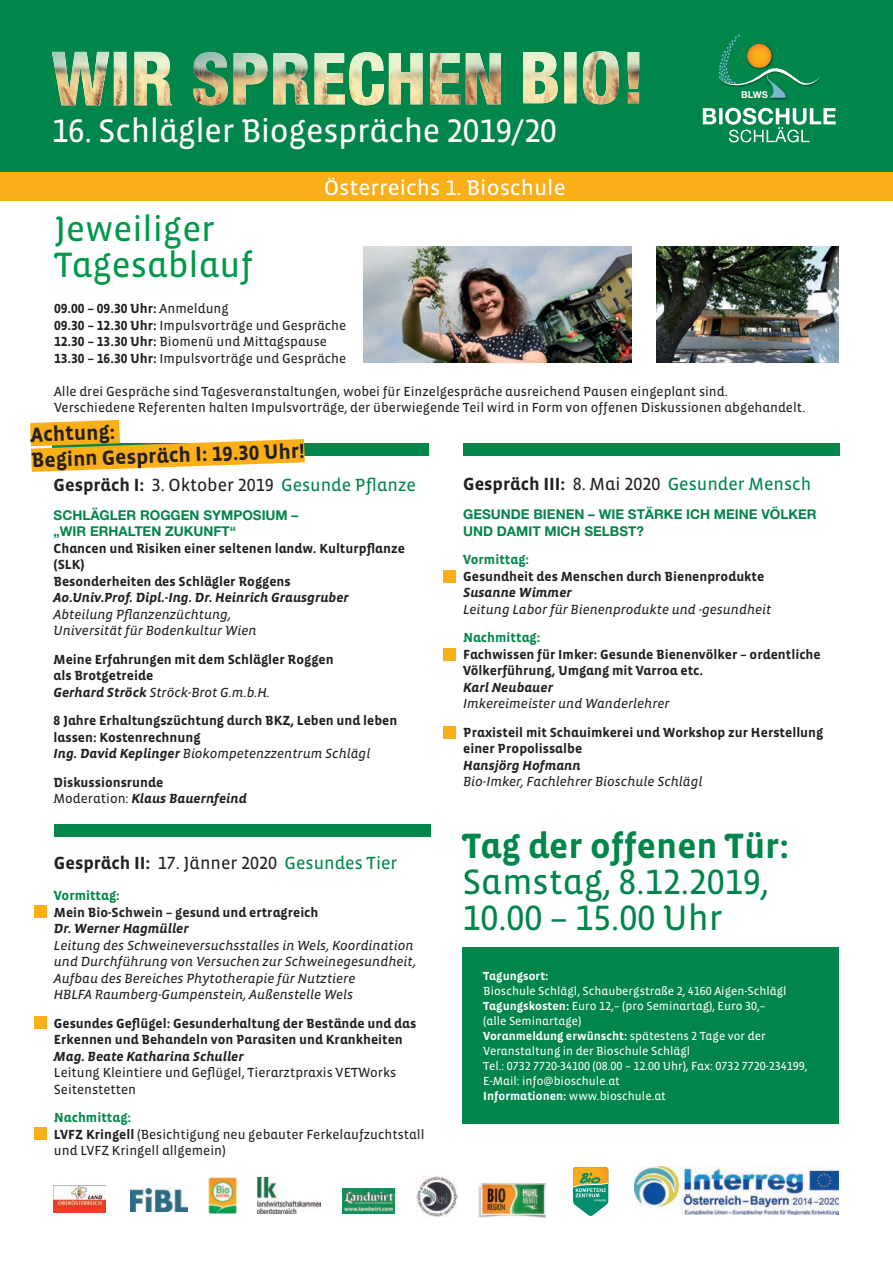
<style>
.page{position:relative;width:893px;height:1263px;background:#fff}
.page>*{position:absolute;margin:0;border:0;box-sizing:border-box;transform-origin:0 0}
.t1{font:36px/36px "Vista Sans Alt Reg";color:#00854a}
.t2{font:36px/36px "Vista Sans Alt Reg";color:#00984a}
.t3{font:700 36px "Vista Sans Alt";color:#00854a}
.t4{font:33.3px "Vista Sans Alt Reg";letter-spacing:-.01em;color:#fff}
.t5{font:21.6px "Vista Sans Alt Reg";color:#fff;scale:1.05 1}
.t6{font:700 21px/25.7px "Vista Sans Alt";color:#231f20}
.t7{font:18px "Vista Sans Alt Reg";color:#00854a}
.t8{font:18px "Vista Sans Alt Reg";color:#231f20}
.t9{font:700 13.5px/16.5px "Vista Sans Alt";color:#231f20}
.t10{font:13.5px/16.5px "Vista Sans Alt Reg";color:#231f20}
.t11{font:13.5px/16.5px "Vista Sans Alt Reg Ita";color:#231f20}
.t12{font:13.5px "Vista Sans Alt Bold Ita";color:#231f20}
.t13{font:700 13.5px/16.5px "Helvetica Neue";color:#00854a}
.t14{font:700 13.5px "Vista Sans Alt";color:#00854a}
.t15{font:12px/15px "Vista Sans Alt Reg";color:#fff}
.t16{font:700 12px "Vista Sans Alt";color:#fff}
.t17{font:700 9.45px "Helvetica Neue LT Std";color:#fff}
.s1{font-family:"Vista Sans Alt Reg";font-weight:400}
.s2{font-family:"Vista Sans Alt";font-weight:700}
.s3{font-family:"Vista Sans Alt";font-weight:700;color:#231f20}
.s4{color:#231f20}
.s5{font-family:"Vista Sans Alt Bold Ita"}
.s6{font-family:"Vista Sans Alt Reg"}
.s7{color:#00854a}
</style>
<div class="page">
<img style="left:363px;top:247px;width:269px;height:115px">
<img style="left:657px;top:247px;width:182px;height:115px">
<div style="left:462px;top:947px;width:377px;height:176px;background:#00854a"></div>
<div style="left:463px;top:443px;width:377px;height:13px;background:#00854a"></div>
<div style="left:55px;top:824px;width:376px;height:13px;background:#00854a"></div>
<div style="left:53px;top:443px;width:376px;height:12px;background:#00854a"></div>
<div style="left:0;top:0;width:893px;height:194px;background:#00854a"></div>
<div style="left:0;top:173px;width:893px;height:28px;background:#faaf18"></div>
<img style="left:194px;top:52px;width:307px;height:53px">
<img style="left:52px;top:52px;width:120px;height:53px">
<img style="left:523px;top:51px;width:116px;height:53px">
<svg style="left:703px;top:108px;width:133px;height:34px"></svg>
<img style="left:770px;top:98px;width:17px;height:2px">
<svg style="left:719px;top:34px;width:102px;height:64px"></svg>
<div style="left:34px;top:905px;width:13px;height:13px;background:#faaf18"></div>
<div style="left:34px;top:1016px;width:13px;height:13px;background:#faaf18"></div>
<div style="left:34px;top:1127px;width:13px;height:12px;background:#faaf18"></div>
<svg style="left:30px;top:419px;width:298px;height:53px"></svg>
<div style="left:443px;top:570px;width:13px;height:13px;background:#faaf18"></div>
<div style="left:443px;top:648px;width:13px;height:13px;background:#faaf18"></div>
<div style="left:443px;top:726px;width:13px;height:13px;background:#faaf18"></div>
<img style="left:209px;top:1177px;width:28px;height:36px">
<img style="left:54px;top:1185px;width:52px;height:28px">
<img style="left:131px;top:1188px;width:56px;height:24px">
<img style="left:416px;top:1176px;width:42px;height:40px">
<img style="left:258px;top:1177px;width:62px;height:36px">
<img style="left:478px;top:1183px;width:67px;height:34px">
<svg style="left:573px;top:1167px;width:35px;height:49px;background:#7aac74"></svg>
<img style="left:343px;top:1188px;width:52px;height:26px">
<img style="left:634px;top:1166px;width:205px;height:49px">
<h2 class="t4" style="left:52px;top:114px;width:507px">16. Schlägler Biogespräche 2019/20</h2>
<h3 class="t5" style="left:324px;top:176px;width:232px">Österreichs 1. Bioschule</h3>
<h1 class="t2" style="left:54px;top:211px;width:201px">Jeweiliger<br>Tagesablauf</h1>
<p class="t17" style="left:741px;top:89px;width:28px">BLWS</p>
<p class="t9" style="left:54px;top:301px;width:176px">09.00 – 09.30 Uhr: <span class="s1">Anmeldung</span></p>
<p class="t10" style="left:54px;top:317px;width:294px"><span class="s2">09.30 – 12.30 Uhr:</span> Impulsvorträge und Gespräche<br><span class="s2">12.30 – 13.30 Uhr:</span> Biomenü und Mittagspause<br><span class="s2">13.30 – 16.30 Uhr:</span> Impulsvorträge und Gespräche</p>
<p class="t10" style="left:54px;top:383px;width:753px">Alle drei Gespräche sind Tagesveranstaltungen, wobei für Einzelgespräche ausreichend Pausen eingeplant sind.<br>Verschiedene Referenten halten Impulsvorträge, der überwiegende Teil wird in Form von offenen Diskussionen abgehandelt.</p>
<h3 class="t6" style="left:30px;top:422px;width:275px;rotate:-2deg">Achtung:<br>Beginn Gespräch I: 19.30 Uhr!</h3>
<h3 class="t7" style="left:54px;top:476px;width:364px"><span class="s3">Gespräch I:</span> <span class="s4">3. Oktober 2019</span> Gesunde Pflanze</h3>
<p class="t13" style="left:54px;top:507px;width:246px">SCHLÄGLER ROGGEN SYMPOSIUM – „WIR ERHALTEN ZUKUNFT“</p>
<p class="t9" style="left:54px;top:540px;width:353px">Chancen und Risiken einer seltenen landw. Kulturpflanze (SLK)<br>Besonderheiten des Schlägler Roggens</p>
<p class="t12" style="left:54px;top:591px;width:297px">Ao.Univ.Prof. Dipl.-Ing. Dr. Heinrich Grausgruber</p>
<p class="t11" style="left:54px;top:606px;width:205px">Abteilung Pflanzenzüchtung,<br>Universität für Bodenkultur Wien</p>
<p class="t9" style="left:54px;top:651px;width:282px">Meine Erfahrungen mit dem Schlägler Roggen als Brotgetreide</p>
<p class="t11" style="left:54px;top:684px;width:218px"><span class="s5">Gerhard Ströck</span> Ströck-Brot G.m.b.H.</p>
<p class="t9" style="left:54px;top:713px;width:345px">8 Jahre Erhaltungszüchtung durch BKZ, Leben und leben lassen: Kostenrechnung</p>
<p class="t11" style="left:54px;top:746px;width:318px"><span class="s5">Ing. David Keplinger</span> Biokompetenzzentrum Schlägl</p>
<p class="t9" style="left:54px;top:774px;width:111px">Diskussionsrunde</p>
<p class="t12" style="left:54px;top:792px;width:195px"><span class="s6">Moderation:</span> Klaus Bauernfeind</p>
<h3 class="t8" style="left:54px;top:854px;width:345px"><span class="s2">Gespräch II:</span> 17. Jänner 2020 <span class="s7">Gesundes Tier</span></h3>
<p class="t14" style="left:54px;top:889px;width:68px">Vormittag:</p>
<p class="t9" style="left:54px;top:904px;width:266px">Mein Bio-Schwein – gesund und ertragreich</p>
<p class="t12" style="left:54px;top:922px;width:136px">Dr. Werner Hagmüller</p>
<p class="t11" style="left:54px;top:937px;width:364px">Leitung des Schweineversuchsstalles in Wels, Koordination und Durchführung von Versuchen zur Schweinegesundheit, Aufbau des Bereiches Phytotherapie für Nutztiere<br>HBLFA Raumberg-Gumpenstein, Außenstelle Wels</p>
<p class="t9" style="left:54px;top:1015px;width:364px">Gesundes Geflügel: Gesunderhaltung der Bestände und das<br>Erkennen und Behandeln von Parasiten und Krankheiten</p>
<p class="t12" style="left:54px;top:1049px;width:191px">Mag. Beate Katharina Schuller</p>
<p class="t10" style="left:54px;top:1064px;width:344px">Leitung Kleintiere und Geflügel, Tierarztpraxis VETWorks<br>Seitenstetten</p>
<p class="t14" style="left:54px;top:1110px;width:79px">Nachmittag:</p>
<p class="t10" style="left:54px;top:1126px;width:372px"><span class="s2">LVFZ Kringell</span> (Besichtigung neu gebauter Ferkelaufzuchtstall und LVFZ Kringell allgemein)</p>
<h3 class="t7" style="left:463px;top:475px;width:350px"><span class="s3">Gespräch III:</span> <span class="s4">8. Mai 2020</span> Gesunder Mensch</h3>
<p class="t13" style="left:463px;top:506px;width:355px">GESUNDE BIENEN – WIE STÄRKE ICH MEINE VÖLKER<br>UND DAMIT MICH SELBST?</p>
<p class="t14" style="left:463px;top:553px;width:68px">Vormittag:</p>
<p class="t9" style="left:463px;top:568px;width:303px">Gesundheit des Menschen durch Bienenprodukte</p>
<p class="t12" style="left:463px;top:586px;width:110px">Susanne Wimmer</p>
<p class="t11" style="left:463px;top:601px;width:310px">Leitung Labor für Bienenprodukte und -gesundheit</p>
<p class="t14" style="left:463px;top:631px;width:79px">Nachmittag:</p>
<p class="t9" style="left:463px;top:646px;width:359px">Fachwissen für Imker: Gesunde Bienenvölker – ordentliche<br>Völkerführung, Umgang mit Varroa etc.</p>
<p class="t12" style="left:463px;top:680px;width:91px">Karl Neubauer</p>
<p class="t11" style="left:463px;top:696px;width:208px">Imkereimeister und Wanderlehrer</p>
<p class="t9" style="left:463px;top:724px;width:362px">Praxisteil mit Schauimkerei und Workshop zur Herstellung einer Propolissalbe</p>
<p class="t12" style="left:463px;top:758px;width:119px">Hansjörg Hofmann</p>
<p class="t11" style="left:463px;top:774px;width:241px">Bio-Imker, Fachlehrer Bioschule Schlägl</p>
<h1 class="t3" style="left:462px;top:827px;width:328px">Tag der offenen Tür:</h1>
<h1 class="t1" style="left:462px;top:864px;width:308px">Samstag, 8.12.2019,<br>10.00 – 15.00 Uhr</h1>
<p class="t16" style="left:483px;top:969px;width:67px">Tagungsort:</p>
<p class="t15" style="left:483px;top:983px;width:305px">Bioschule Schlägl, Schaubergstraße 2, 4160 Aigen-Schlägl<br><span class="s2">Tagungskosten:</span> Euro 12,– (pro Seminartag), Euro 30,– (alle Seminartage)</p>
<p class="t16" style="left:483px;top:1029px;width:284px">Voranmeldung erwünscht: <span class="s1">spätestens 2 Tage vor der</span></p>
<p class="t15" style="left:483px;top:1043px;width:326px">Veranstaltung in der Bioschule Schlägl<br>Tel.: 0732 7720-34100 (08.00 – 12.00 Uhr), Fax: 0732 7720-234199, E-Mail: info@bioschule.at<br><span class="s2">Informationen:</span> www.bioschule.at</p>
</div>
